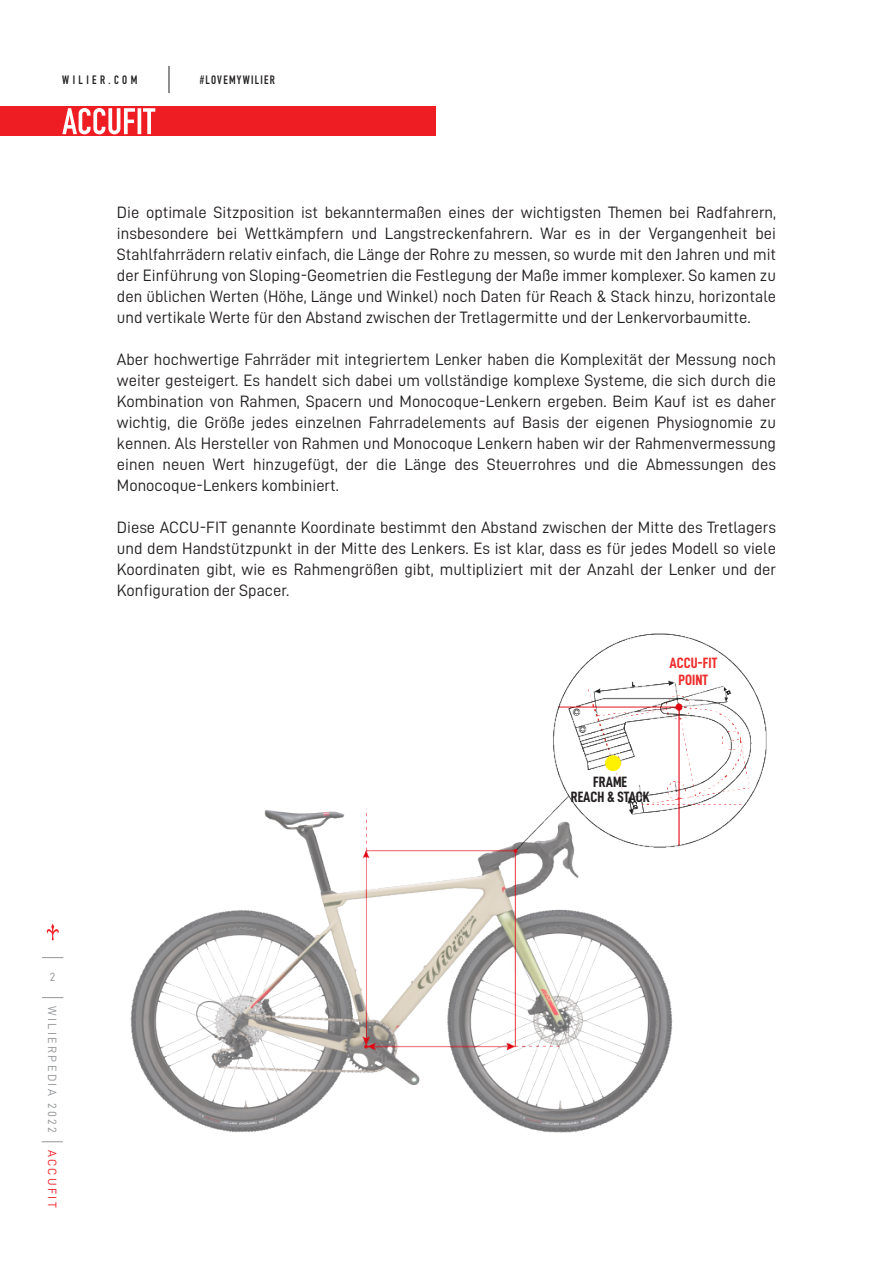
<style>
.page{position:relative;width:893px;height:1263px;background:#fff}
.page>*{position:absolute;margin:0;border:0;box-sizing:border-box;transform-origin:0 0}
.t1{font:16.5px/21px "D DIN";color:#231f20;text-align:justify}
.t2{font:15px "D DIN Condensed Bold";color:#231f20}
.t3{font:15px "D DIN Condensed Bold";color:#ee2d2d}
.t4{font:12px "D DIN";letter-spacing:.2em;color:#939598}
.t5{font:12px "DIN Engschrift Std";letter-spacing:.105em;color:#231f20}
.t6{font:12px "DIN Engschrift Std";letter-spacing:.285em;color:#231f20}
.t7{font:12px "D DIN";letter-spacing:.19em;color:#ee1d23}
</style>
<div class="page">
<div style="left:0;top:106px;width:436px;height:30px;background:#ee1d23"></div>
<svg style="left:42px;top:1141px;width:21px;height:1px"></svg>
<svg style="left:42px;top:997px;width:21px;height:1px"></svg>
<svg style="left:42px;top:957px;width:21px;height:1px"></svg>
<svg style="left:46px;top:923px;width:13px;height:17px"></svg>
<svg style="left:62px;top:108px;width:93px;height:26px"></svg>
<svg style="left:169px;top:66px;width:1px;height:27px"></svg>
<img style="left:130px;top:633px;width:637px;height:500px">
<div style="left:605px;top:755px;width:16px;height:16px;background:#fff101;border-radius:50%"></div>
<p class="t6" style="left:62px;top:72px;width:77px">WILIER.COM</p>
<p class="t5" style="left:200px;top:72px;width:77px">#LOVEMYWILIER</p>
<p class="t1" style="left:117px;top:201px;width:661px">Die optimale Sitzposition ist bekanntermaßen eines der wichtigsten Themen bei Radfahrern, insbesondere bei Wettkämpfern und Langstreckenfahrern. War es in der Vergangenheit bei Stahlfahrrädern relativ einfach, die Länge der Rohre zu messen, so wurde mit den Jahren und mit der Einführung von Sloping-Geometrien die Festlegung der Maße immer komplexer. So kamen zu den üblichen Werten (Höhe, Länge und Winkel) noch Daten für Reach &amp; Stack hinzu, horizontale und vertikale Werte für den Abstand zwischen der Tretlagermitte und der Lenkervorbaumitte.</p>
<p class="t1" style="left:117px;top:348px;width:661px">Aber hochwertige Fahrräder mit integriertem Lenker haben die Komplexität der Messung noch weiter gesteigert. Es handelt sich dabei um vollständige komplexe Systeme, die sich durch die Kombination von Rahmen, Spacern und Monocoque-Lenkern ergeben. Beim Kauf ist es daher wichtig, die Größe jedes einzelnen Fahrradelements auf Basis der eigenen Physiognomie zu kennen. Als Hersteller von Rahmen und Monocoque Lenkern haben wir der Rahmenvermessung einen neuen Wert hinzugefügt, der die Länge des Steuerrohres und die Abmessungen des Monocoque-Lenkers kombiniert.</p>
<p class="t1" style="left:117px;top:516px;width:661px">Diese ACCU-FIT genannte Koordinate bestimmt den Abstand zwischen der Mitte des Tretlagers und dem Handstützpunkt in der Mitte des Lenkers. Es ist klar, dass es für jedes Modell so viele Koordinaten gibt, wie es Rahmengrößen gibt, multipliziert mit der Anzahl der Lenker und der Konfiguration der Spacer.</p>
<p class="t4" style="left:50px;top:970px;width:7px">2</p>
<p class="t4" style="left:59px;top:1006px;width:128px;rotate:90deg">WILIERPEDIA 2022</p>
<p class="t7" style="left:59px;top:1150px;width:59px;rotate:90deg">ACCUFIT</p>
<p class="t3" style="left:669px;top:655px;width:49px">ACCU-FIT</p>
<p class="t3" style="left:679px;top:671px;width:31px">POINT</p>
<p class="t2" style="left:593px;top:774px;width:35px">FRAME</p>
<p class="t2" style="left:571px;top:789px;width:80px">REACH &amp; STACK</p>
</div>
